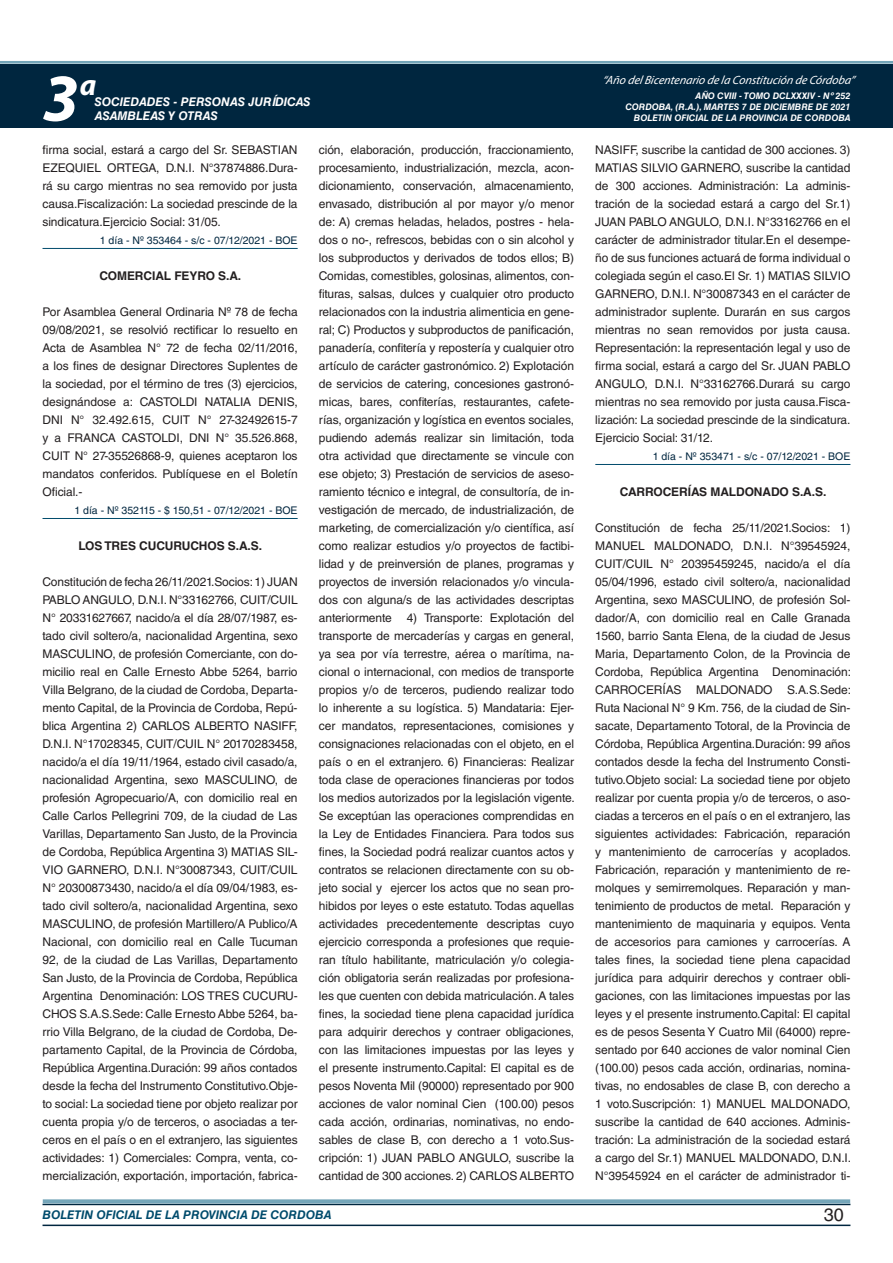
<style>
.page{position:relative;width:893px;height:1263px;background:#fff}
.page>*{position:absolute;margin:0;border:0;box-sizing:border-box;transform-origin:0 0}
.t1{font:italic 700 67.5px "Myriad Pro";color:#fff}
.t2{font:italic 700 30px "Myriad Pro";color:#fff}
.t3{font:18px "Helvetica LT Std";color:#231f20}
.t4{font:12px/18px "Helvetica LT Std";letter-spacing:-.01em;color:#231f20;text-align:justify}
.t5{font:700 12px "Helvetica LT Std";letter-spacing:-.01em;color:#231f20}
.t6{font:italic 12px "Myriad Pro";color:#fff}
.t7{font:italic 700 12px "Helvetica LT Std";color:#fff}
.t8{font:italic 700 12px "Helvetica LT Std";color:#004b6c}
.t9{font:10.5px "Helvetica LT Std";color:#00263f}
.t10{font:italic 700 9px/10.8px "Helvetica LT Std";color:#fff;text-align:right}
</style>
<div class="page">
<div style="left:0;top:61px;width:893px;height:6px;background:#fff;opacity:.75"></div>
<div style="left:0;top:64px;width:893px;height:64px;background:#00263f"></div>
<hr style="left:43px;top:1224px;width:807px;height:2px;background:#00263f">
<div style="left:42px;top:1198px;width:809px;height:8px;background:#fff;opacity:.75"></div>
<hr style="left:43px;top:248px;width:255px;height:1px;background:#004b6c">
<hr style="left:43px;top:518px;width:255px;height:1px;background:#004b6c">
<hr style="left:595px;top:464px;width:255px;height:1px;background:#004b6c">
<h1 class="t1" style="left:43px;top:54px;width:38px">3</h1>
<h2 class="t2" style="left:80px;top:66px;width:18px">a</h2>
<p class="t7" style="left:95px;top:94px;width:217px">SOCIEDADES - PERSONAS JURÍDICAS</p>
<p class="t7" style="left:95px;top:109px;width:125px">ASAMBLEAS Y OTRAS</p>
<p class="t6" style="left:603px;top:72px;width:254px">“Año delBicentenario de la Constitución de Córdoba”</p>
<p class="t10" style="left:625px;top:91px;width:227px">AÑO CVIII - TOMO DCLXXXIV - Nº 252<br>CORDOBA, (R.A.), MARTES 7 DE DICIEMBRE DE 2021<br>BOLETIN OFICIAL DE LA PROVINCIA DE CORDOBA</p>
<p class="t4" style="left:43px;top:141px;width:257px">firma social, estará a cargo del Sr. SEBASTIAN EZEQUIEL ORTEGA, D.N.I. N°37874886.Dura&shy;rá su cargo mientras no sea removido por justa causa.Fiscalización: La sociedad prescinde de la sindicatura.Ejercicio Social: 31/05.</p>
<p class="t9" style="left:100px;top:234px;width:199px">1 día - Nº 353464 - s/c - 07/12/2021 - BOE</p>
<p class="t5" style="left:99px;top:268px;width:143px">COMERCIAL FEYRO S.A.</p>
<p class="t4" style="left:43px;top:303px;width:257px">Por Asamblea General Ordinaria Nº 78 de fecha 09/08/2021, se resolvió rectificar lo resuelto en Acta de Asamblea N° 72 de fecha 02/11/2016, a los fines de designar Directores Suplentes de la sociedad, por el término de tres (3) ejercicios, designándose a: CASTOLDI NATALIA DENIS, DNI N° 32.492.615, CUIT N° 27-32492615-7 y a FRANCA CASTOLDI, DNI N° 35.526.868, CUIT N° 27-35526868-9, quienes aceptaron los mandatos conferidos. Publíquese en el Boletín Oficial.-</p>
<p class="t9" style="left:74px;top:504px;width:225px">1 día - Nº 352115 - $ 150,51 - 07/12/2021 - BOE</p>
<p class="t5" style="left:79px;top:538px;width:185px">LOS TRES CUCURUCHOS S.A.S.</p>
<p class="t4" style="left:43px;top:573px;width:257px">Constitución de fecha 26/11/2021.Socios: 1) JUAN PABLO ANGULO, D.N.I. N°33162766, CUIT/CUIL N° 20331627667, nacido/a el día 28/07/1987, es&shy;tado civil soltero/a, nacionalidad Argentina, sexo MASCULINO, de profesión Comerciante, con do&shy;micilio real en Calle Ernesto Abbe 5264, barrio Villa Belgrano, de la ciudad de Cordoba, Departa&shy;mento Capital, de la Provincia de Cordoba, Repú&shy;blica Argentina 2) CARLOS ALBERTO NASIFF, D.N.I. N°17028345, CUIT/CUIL N° 20170283458, nacido/a el día 19/11/1964, estado civil casado/a, nacionalidad Argentina, sexo MASCULINO, de profesión Agropecuario/A, con domicilio real en Calle Carlos Pellegrini 709, de la ciudad de Las Varillas, Departamento San Justo, de la Provincia de Cordoba, República Argentina 3) MATIAS SIL-VIO GARNERO, D.N.I. N°30087343, CUIT/CUIL N° 20300873430, nacido/a el día 09/04/1983, es&shy;tado civil soltero/a, nacionalidad Argentina, sexo MASCULINO, de profesión Martillero/A Publico/A Nacional, con domicilio real en Calle Tucuman 92, de la ciudad de Las Varillas, Departamento San Justo, de la Provincia de Cordoba, República Argentina Denominación: LOS TRES CUCURU-CHOS S.A.S.Sede: Calle Ernesto Abbe 5264, ba&shy;rrio Villa Belgrano, de la ciudad de Cordoba, De&shy;partamento Capital, de la Provincia de Córdoba, República Argentina.Duración: 99 años contados desde la fecha del Instrumento Constitutivo.Obje&shy;to social: La sociedad tiene por objeto realizar por cuenta propia y/o de terceros, o asociadas a ter&shy;ceros en el país o en el extranjero, las siguientes actividades: 1) Comerciales: Compra, venta, co&shy;mercialización, exportación, importación, fabrica-</p>
<p class="t4" style="left:319px;top:141px;width:257px">ción, elaboración, producción, fraccionamiento, procesamiento, industrialización, mezcla, acon&shy;dicionamiento, conservación, almacenamiento, envasado, distribución al por mayor y/o menor de: A) cremas heladas, helados, postres - hela&shy;dos o no-, refrescos, bebidas con o sin alcohol y los subproductos y derivados de todos ellos; B)<br>Comidas, comestibles, golosinas, alimentos, con&shy;fituras, salsas, dulces y cualquier otro producto relacionados con la industria alimenticia en gene&shy;ral; C) Productos y subproductos de panificación, panadería, confitería y repostería y cualquier otro artículo de carácter gastronómico. 2) Explotación de servicios de catering, concesiones gastronó&shy;micas, bares, confiterías, restaurantes, cafete&shy;rías, organización y logística en eventos sociales, pudiendo además realizar sin limitación, toda otra actividad que directamente se vincule con ese objeto; 3) Prestación de servicios de aseso&shy;ramiento técnico e integral, de consultoría, de in&shy;vestigación de mercado, de industrialización, de marketing, de comercialización y/o científica, así como realizar estudios y/o proyectos de factibi&shy;lidad y de preinversión de planes, programas y proyectos de inversión relacionados y/o vincula&shy;dos con alguna/s de las actividades descriptas anteriormente 4) Transporte: Explotación del transporte de mercaderías y cargas en general, ya sea por vía terrestre, aérea o marítima, na&shy;cional o internacional, con medios de transporte propios y/o de terceros, pudiendo realizar todo lo inherente a su logística. 5) Mandataria: Ejer&shy;cer mandatos, representaciones, comisiones y consignaciones relacionadas con el objeto, en el país o en el extranjero. 6) Financieras: Realizar toda clase de operaciones financieras por todos los medios autorizados por la legislación vigente.<br>Se exceptúan las operaciones comprendidas en la Ley de Entidades Financiera. Para todos sus fines, la Sociedad podrá realizar cuantos actos y contratos se relacionen directamente con su ob&shy;jeto social y ejercer los actos que no sean pro&shy;hibidos por leyes o este estatuto. Todas aquellas actividades precedentemente descriptas cuyo ejercicio corresponda a profesiones que requie&shy;ran título habilitante, matriculación y/o colegia&shy;ción obligatoria serán realizadas por profesiona&shy;les que cuenten con debida matriculación. A tales fines, la sociedad tiene plena capacidad jurídica para adquirir derechos y contraer obligaciones, con las limitaciones impuestas por las leyes y el presente instrumento.Capital: El capital es de pesos Noventa Mil (90000) representado por 900 acciones de valor nominal Cien (100.00) pesos cada acción, ordinarias, nominativas, no endo&shy;sables de clase B, con derecho a 1 voto.Sus&shy;cripción: 1) JUAN PABLO ANGULO, suscribe la cantidad de 300 acciones. 2) CARLOS ALBERTO</p>
<p class="t4" style="left:595px;top:141px;width:257px">NASIFF, suscribe la cantidad de 300 acciones. 3)<br>MATIAS SILVIO GARNERO, suscribe la cantidad de 300 acciones. Administración: La adminis&shy;tración de la sociedad estará a cargo del Sr.1)<br>JUAN PABLO ANGULO, D.N.I. N°33162766 en el carácter de administrador titular.En el desempe&shy;ño de sus funciones actuará de forma individual o colegiada según el caso.El Sr. 1) MATIAS SILVIO GARNERO, D.N.I. N°30087343 en el carácter de administrador suplente. Durarán en sus cargos mientras no sean removidos por justa causa.<br>Representación: la representación legal y uso de firma social, estará a cargo del Sr. JUAN PABLO ANGULO, D.N.I. N°33162766.Durará su cargo mientras no sea removido por justa causa.Fisca&shy;lización: La sociedad prescinde de la sindicatura.<br>Ejercicio Social: 31/12.</p>
<p class="t9" style="left:653px;top:450px;width:199px">1 día - Nº 353471 - s/c - 07/12/2021 - BOE</p>
<p class="t5" style="left:620px;top:484px;width:208px">CARROCERÍAS MALDONADO S.A.S.</p>
<p class="t4" style="left:595px;top:519px;width:257px">Constitución de fecha 25/11/2021.Socios: 1)<br>MANUEL MALDONADO, D.N.I. N°39545924, CUIT/CUIL N° 20395459245, nacido/a el día 05/04/1996, estado civil soltero/a, nacionalidad Argentina, sexo MASCULINO, de profesión Sol&shy;dador/A, con domicilio real en Calle Granada 1560, barrio Santa Elena, de la ciudad de Jesus Maria, Departamento Colon, de la Provincia de Cordoba, República Argentina Denominación:<br>CARROCERÍAS MALDONADO S.A.S.Sede:<br>Ruta Nacional N° 9 Km. 756, de la ciudad de Sin&shy;sacate, Departamento Totoral, de la Provincia de Córdoba, República Argentina.Duración: 99 años contados desde la fecha del Instrumento Consti&shy;tutivo.Objeto social: La sociedad tiene por objeto realizar por cuenta propia y/o de terceros, o aso&shy;ciadas a terceros en el país o en el extranjero, las siguientes actividades: Fabricación, reparación y mantenimiento de carrocerías y acoplados.<br>Fabricación, reparación y mantenimiento de re&shy;molques y semirremolques. Reparación y man&shy;tenimiento de productos de metal. Reparación y mantenimiento de maquinaria y equipos. Venta de accesorios para camiones y carrocerías. A tales fines, la sociedad tiene plena capacidad jurídica para adquirir derechos y contraer obli&shy;gaciones, con las limitaciones impuestas por las leyes y el presente instrumento.Capital: El capital es de pesos Sesenta Y Cuatro Mil (64000) repre&shy;sentado por 640 acciones de valor nominal Cien (100.00) pesos cada acción, ordinarias, nomina&shy;tivas, no endosables de clase B, con derecho a 1 voto.Suscripción: 1) MANUEL MALDONADO, suscribe la cantidad de 640 acciones. Adminis&shy;tración: La administración de la sociedad estará a cargo del Sr.1) MANUEL MALDONADO, D.N.I.<br>N°39545924 en el carácter de administrador ti-</p>
<p class="t8" style="left:43px;top:1208px;width:290px">BOLETIN OFICIAL DE LA PROVINCIA DE CORDOBA</p>
<h3 class="t3" style="left:824px;top:1204px;width:22px">30</h3>
</div>
